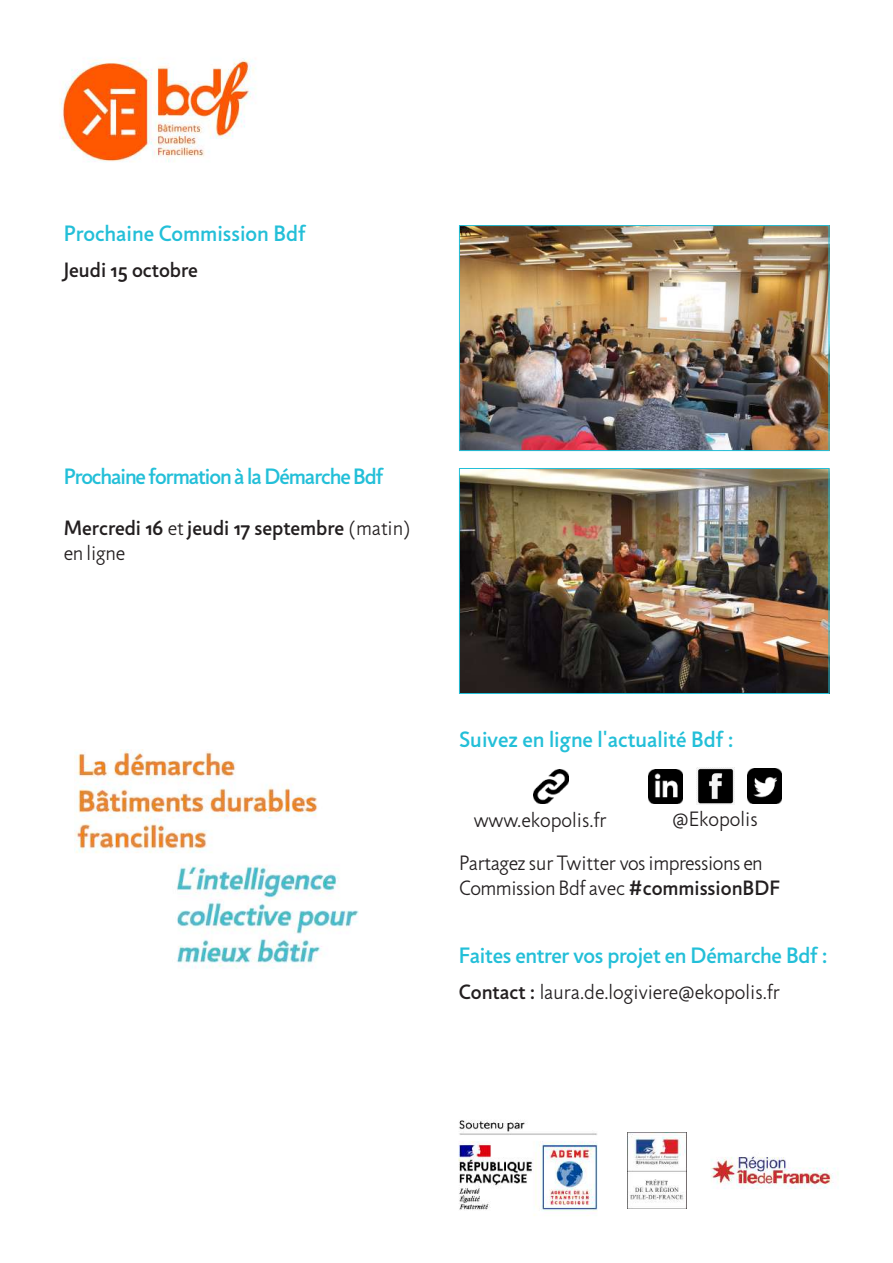
<style>
.page{position:relative;width:893px;height:1263px;background:#fff}
.page>*{position:absolute;margin:0;border:0;box-sizing:border-box;transform-origin:0 0}
.t1{font:500 22.5px "Jigsaw";letter-spacing:-.01em;color:#23bfd8}
.t2{font:500 22.5px "Jigsaw";letter-spacing:-.045em;color:#23bfd8}
.t3{font:300 21px/25.2px "Jigsaw";letter-spacing:-.02em;color:#231f20}
.t4{font:300 21px "Jigsaw";color:#231f20}
.t5{font:500 21px/25.2px "Jigsaw";color:#231f20}
.s1{font-weight:300}
.s2{font-weight:500}
</style>
<div class="page">
<img style="left:59px;top:58px;width:197px;height:104px">
<img style="left:74px;top:750px;width:285px;height:219px">
<img style="left:461px;top:470px;width:366px;height:222px">
<div style="left:459px;top:468px;width:370px;height:226px;border:1px solid #23bfd8"></div>
<img style="left:461px;top:227px;width:366px;height:222px">
<div style="left:459px;top:225px;width:370px;height:226px;border:1px solid #23bfd8"></div>
<img style="left:747px;top:768px;width:35px;height:35px">
<img style="left:696px;top:767px;width:38px;height:38px">
<img style="left:649px;top:770px;width:33px;height:33px">
<img style="left:534px;top:769px;width:34px;height:35px">
<img style="left:458px;top:1120px;width:140px;height:96px">
<img style="left:710px;top:1156px;width:129px;height:33px">
<img style="left:628px;top:1133px;width:58px;height:70px">
<p class="t1" style="left:64px;top:220px;width:243px">Prochaine Commission Bdf</p>
<p class="t5" style="left:64px;top:258px;width:135px">Jeudi 15 octobre</p>
<p class="t2" style="left:64px;top:463px;width:321px">Prochaine formation à la Démarche Bdf</p>
<p class="t5" style="left:64px;top:515px;width:349px">Mercredi 16 <span class="s1">et</span> jeudi 17 septembre <span class="s1">(matin) en ligne</span></p>
<p class="t1" style="left:459px;top:726px;width:276px">Suivez en ligne l'actualité Bdf :</p>
<p class="t4" style="left:474px;top:808px;width:134px">www.ekopolis.fr</p>
<p class="t4" style="left:672px;top:807px;width:87px">@Ekopolis</p>
<p class="t3" style="left:459px;top:850px;width:322px">Partagez sur Twitter vos impressions en<br>Commission Bdf avec <span class="s2">#commissionBDF</span></p>
<p class="t1" style="left:459px;top:942px;width:370px">Faites entrer vos projet en Démarche Bdf :</p>
<p class="t4" style="left:459px;top:980px;width:322px"><span class="s2">Contact :</span> laura.de.logiviere@ekopolis.fr</p>
</div>
